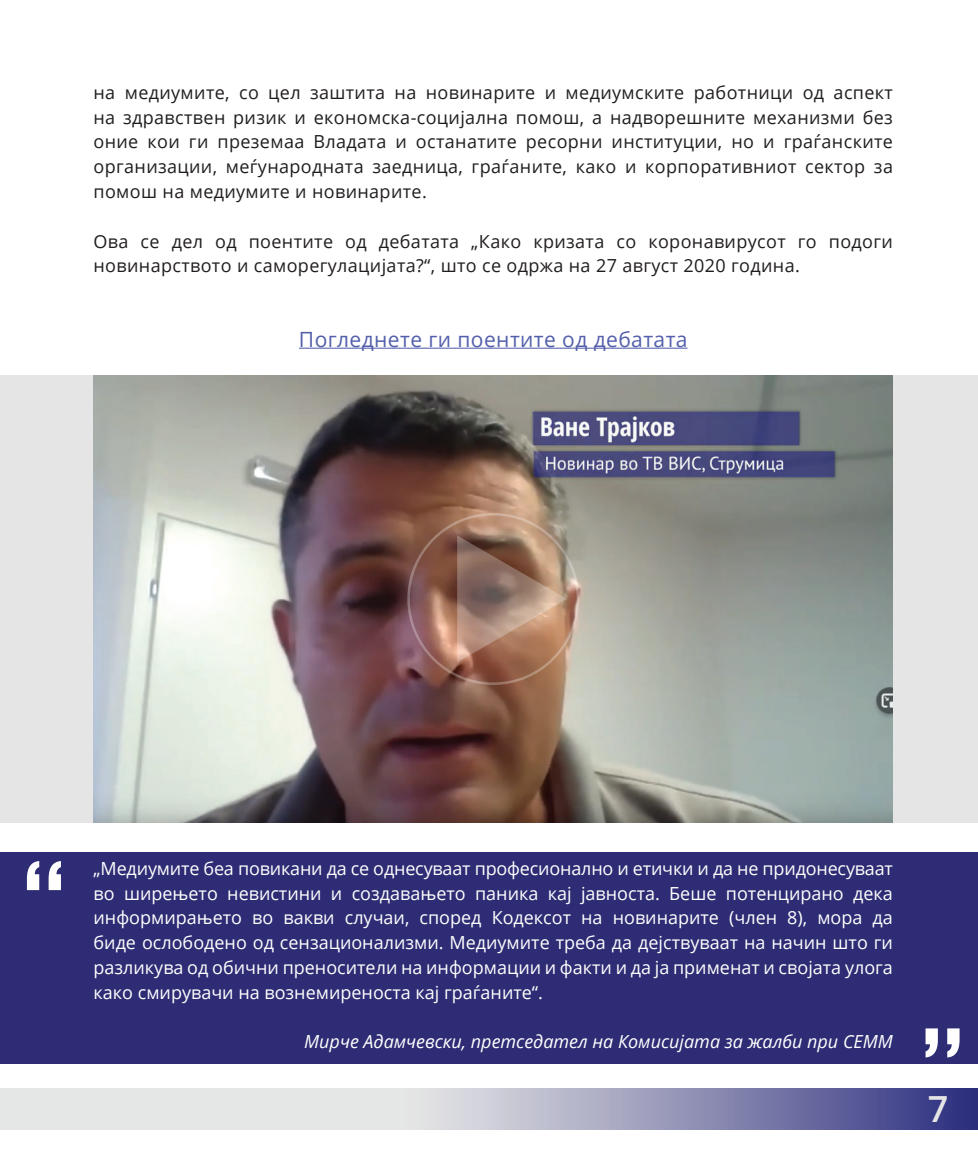
<style>
.page{position:relative;width:978px;height:1149px;background:#fff}
.page>*{position:absolute;margin:0;border:0;box-sizing:border-box;transform-origin:0 0}
.t1{font:600 36px "Open Sans";color:#e5e5e5}
.t2{font:21px "Open Sans";letter-spacing:.02em;color:#535fab}
.t3{font:18px/24.8px "Open Sans";letter-spacing:.02em;color:#211d1e;text-align:justify}
.t4{font:18px/24.8px "Open Sans";color:#fff;text-align:justify}
.t5{font:italic 18px "Open Sans";color:#fff}
</style>
<div class="page">
<div style="left:0;top:375px;width:978px;height:447px;background:#e5e5e5"></div>
<hr style="left:299px;top:347px;width:389px;height:1px;background:#535fab">
<img style="left:94px;top:375px;width:799px;height:447px">
<svg style="left:0;top:1088px;width:978px;height:40px"></svg>
<img style="left:407px;top:513px;width:172px;height:171px">
<div style="left:0;top:852px;width:978px;height:211px;background:#2d2c74"></div>
<svg style="left:49px;top:861px;width:12px;height:28px"></svg>
<svg style="left:27px;top:861px;width:12px;height:28px"></svg>
<svg style="left:926px;top:1028px;width:12px;height:29px"></svg>
<svg style="left:947px;top:1028px;width:13px;height:29px"></svg>
<p class="t3" style="left:94px;top:79px;width:801px">на медиумите, со цел заштита на новинарите и медиумските работници од аспект на здравствен ризик и економска-социјална помош, а надворешните механизми без оние кои ги преземаа Владата и останатите ресорни институции, но и граѓанските организации, меѓународната заедница, граѓаните, како и корпоративниот сектор за помош на медиумите и новинарите.</p>
<p class="t3" style="left:94px;top:228px;width:801px">Ова се дел од поентите од дебатата „Како кризата со коронавирусот го подоги новинарството и саморегулацијата?“, што се одржа на 27 август 2020 година.</p>
<p class="t2" style="left:299px;top:324px;width:390px">Погледнете ги поентите од дебатата</p>
<p class="t4" style="left:94px;top:855px;width:801px">„Медиумите беа повикани да се однесуваат професионално и етички и да не придонесуваат во ширењето невистини и создавањето паника кај јавноста. Беше потенцирано дека информирањето во вакви случаи, според Кодексот на новинарите (член 8), мора да биде ослободено од сензационализми. Медиумите треба да дејствуваат на начин што ги разликува од обични преносители на информации и факти и да ја применат и својата улога како смирувачи на вознемиреноста кај граѓаните“.</p>
<p class="t5" style="left:304px;top:1028px;width:590px">Мирче Адамчевски, претседател на Комисијата за жалби при СЕММ</p>
<h1 class="t1" style="left:928px;top:1084px;width:22px">7</h1>
</div>
